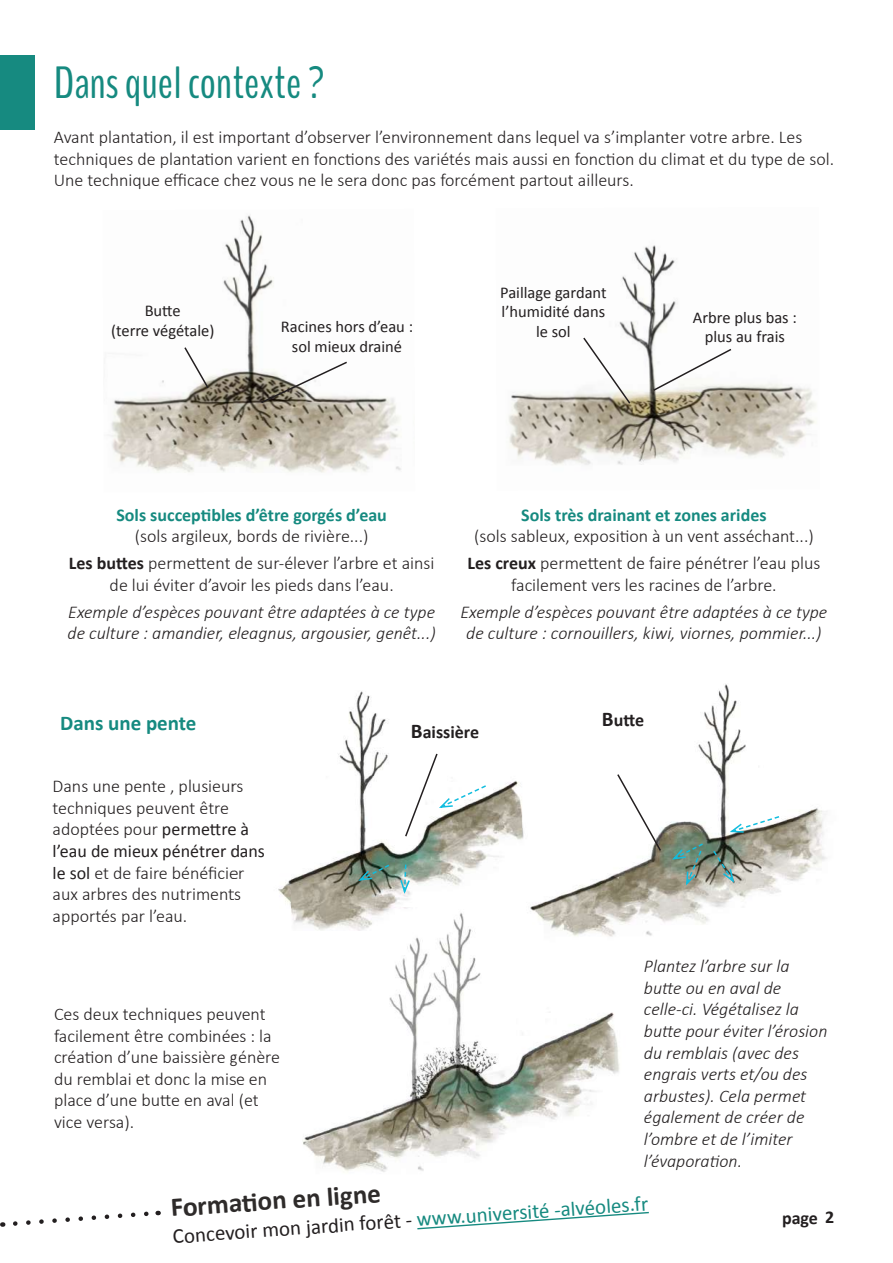
<style>
.page{position:relative;width:893px;height:1263px;background:#fff}
.page>*{position:absolute;margin:0;border:0;box-sizing:border-box;transform-origin:0 0}
.t1{font:45px "Bench Nine";color:#168a80}
.t2{font:700 27px "Calibri";color:#2e2b2a}
.t3{font:21px "Calibri";color:#168a80}
.t4{font:700 21px "Calibri";color:#168a80}
.t5{font:300 18px/21.6px "Calibri";color:#231f20}
.t6{font:italic 300 18px/21.6px "Calibri";color:#231f20}
.t7{font:700 18px "Calibri";color:#168a80}
.t8{font:700 18px "Calibri";color:#231f20}
.t9{font:16.5px/19.8px "Calibri";color:#231f20;text-align:center}
.s1{font-weight:700}
.s2{font-size:21px}
.s3{font-weight:400}
.s4{color:#231f20}
</style>
<div class="page">
<svg style="left:13px;top:1210px;width:146px;height:16px"></svg>
<svg style="left:417px;top:1211px;width:232px;height:19px"></svg>
<img style="left:544px;top:684px;width:283px;height:252px">
<img style="left:278px;top:691px;width:266px;height:216px">
<svg style="left:616px;top:772px;width:46px;height:80px"></svg>
<svg style="left:728px;top:815px;width:53px;height:18px"></svg>
<svg style="left:404px;top:752px;width:84px;height:86px"></svg>
<svg style="left:399px;top:863px;width:12px;height:33px"></svg>
<svg style="left:670px;top:842px;width:35px;height:45px;background:#7a9283"></svg>
<svg style="left:356px;top:863px;width:35px;height:19px"></svg>
<svg style="left:712px;top:849px;width:23px;height:35px"></svg>
<img style="left:109px;top:215px;width:292px;height:258px">
<img style="left:508px;top:245px;width:308px;height:220px">
<svg style="left:183px;top:346px;width:27px;height:44px"></svg>
<svg style="left:259px;top:360px;width:90px;height:44px"></svg>
<svg style="left:582px;top:336px;width:50px;height:69px"></svg>
<svg style="left:652px;top:347px;width:81px;height:45px"></svg>
<img style="left:291px;top:907px;width:344px;height:265px">
<div style="left:0;top:56px;width:34px;height:74px;background:#168a80"></div>
<h1 class="t1" style="left:54px;top:54px;width:272px">Dans quel contexte ?</h1>
<p class="t5" style="left:54px;top:126px;width:782px">Avant plantation, il est important d’observer l’environnement dans lequel va s’implanter votre arbre. Les techniques de plantation varient en fonctions des variétés mais aussi en fonction du climat et du type de sol.<br>Une technique efficace chez vous ne le sera donc pas forcément partout ailleurs.</p>
<p class="t9" style="left:111px;top:300px;width:105px">Butte<br>(terre végétale)</p>
<p class="t9" style="left:500px;top:281px;width:108px">Paillage gardant l’humidité dans le sol</p>
<p class="t9" style="left:281px;top:316px;width:134px">Racines hors d’eau : sol mieux drainé</p>
<p class="t9" style="left:693px;top:306px;width:105px">Arbre plus bas : plus au frais</p>
<p class="t7" style="left:116px;top:502px;width:272px">Sols succeptibles d’être gorgés d’eau</p>
<p class="t5" style="left:69px;top:522px;width:367px;line-height:27px;text-align:center">(sols argileux, bords de rivière...)<br><span class="s1">Les buttes</span> permettent de sur-élever l’arbre et ainsi</p>
<p class="t5" style="left:110px;top:574px;width:286px">de lui éviter d’avoir les pieds dans l’eau.</p>
<p class="t6" style="left:68px;top:601px;width:370px">Exemple d’espèces pouvant être adaptées à ce type de culture : amandier, eleagnus, argousier, genêt...)</p>
<p class="t7" style="left:521px;top:502px;width:247px">Sols très drainant et zones arides</p>
<p class="t5" style="left:467px;top:522px;width:354px;line-height:27px;text-align:center">(sols sableux, exposition à un vent asséchant...)<br><span class="s1">Les creux</span> permettent de faire pénétrer l’eau plus</p>
<p class="t5" style="left:511px;top:574px;width:267px">facilement vers les racines de l’arbre.</p>
<p class="t6" style="left:460px;top:601px;width:368px;text-align:center">Exemple d’espèces pouvant être adaptées à ce type de culture : cornouillers, kiwi, viornes, pommier...)</p>
<p class="t4" style="left:60px;top:708px;width:138px">Dans une pente</p>
<p class="t8" style="left:602px;top:707px;width:44px"><span class="s2">B</span>utte</p>
<p class="t8" style="left:411px;top:719px;width:70px"><span class="s2">B</span>aissière</p>
<p class="t5" style="left:53px;top:775px;width:214px">Dans une pente , plusieurs techniques peuvent être adoptées pour <span class="s3">permettre à l’eau de mieux pénétrer dans le sol</span> et de faire bénéficier aux arbres des nutriments apportés par l’eau.</p>
<p class="t5" style="left:54px;top:1003px;width:228px">Ces deux techniques peuvent facilement être combinées : la création d’une baissière génère du remblai et donc la mise en place d’une butte en aval (et vice versa).</p>
<p class="t6" style="left:644px;top:955px;width:185px">Plantez l’arbre sur la butte ou en aval de celle-ci. Végétalisez la butte pour éviter l’érosion du remblais (avec des engrais verts et/ou des arbustes). Cela permet également de créer de l’ombre et de l’imiter l’évaporation.</p>
<h2 class="t2" style="left:169px;top:1188px;width:212px;rotate:-4deg">Formati on en ligne</h2>
<p class="t3" style="left:172px;top:1223px;width:478px;rotate:-4deg"><span class="s4">Concevoir mon jardin forêt -</span> www.université -alvéoles.fr</p>
<p class="t8" style="left:782px;top:1206px;width:54px">page 2</p>
</div>
